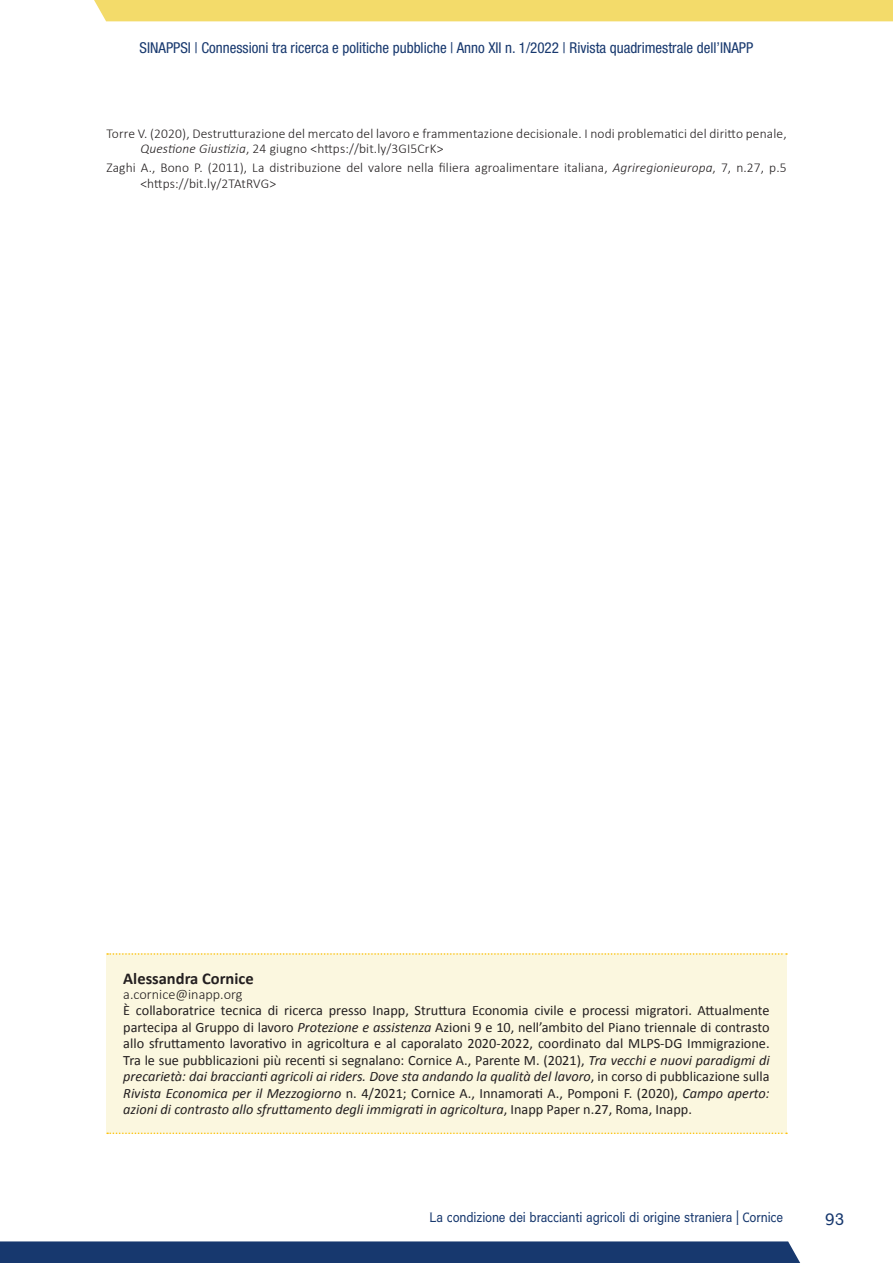
<style>
.page{position:relative;width:893px;height:1263px;background:#fff}
.page>*{position:absolute;margin:0;border:0;box-sizing:border-box;transform-origin:0 0}
.t1{font:700 16.5px "Calibri";color:#231f20}
.t2{font:16.5px "Inapp";color:#17386e}
.t3{font:condensed 15px "Helvetica Neue LT Std";color:#17386e}
.t4{font:14.25px/16.5px "Calibri";color:#231f20;text-align:justify}
.t5{font:300 14.25px "Calibri";color:#231f20}
.t6{font:300 13.5px/15.8px "Calibri";letter-spacing:.01em;color:#231f20}
.t7{font:13.5px "Inapp";letter-spacing:-.015em;color:#17386e;scale:.9 1}
.s1{font-style:italic}
</style>
<div class="page">
<div style="left:0;top:1241px;width:801px;height:22px;background:#17386e"></div>
<div style="left:94px;top:0;width:799px;height:21px;background:#f3db6a"></div>
<div style="left:106px;top:953px;width:681px;height:181px;background:#fbf7df"></div>
<svg style="left:107px;top:1132px;width:680px;height:2px"></svg>
<svg style="left:107px;top:953px;width:680px;height:2px"></svg>
<p class="t3" style="left:140px;top:39px;width:615px">SINAPPSI | Connessioni tra ricerca e politiche pubbliche | Anno XII n. 1/2022 | Rivista quadrimestrale dell’INAPP</p>
<p class="t6" style="left:140px;top:125px;width:648px;text-indent:-34px">Torre V. (2020), Destrutturazione del mercato del lavoro e frammentazione decisionale. I nodi problematici del diritto penale,<br><span class="s1">Questione Giustizia</span>, 24 giugno &lt;https://bit.ly/3GI5CrK&gt;</p>
<p class="t6" style="left:140px;top:159px;width:648px;text-indent:-34px">Zaghi A., Bono P. (2011), La distribuzione del valore nella filiera agroalimentare italiana, <span class="s1">Agriregionieuropa</span>, 7, n.27, p.5 &lt;https://bit.ly/2TAtRVG&gt;</p>
<p class="t1" style="left:123px;top:966px;width:132px">Alessandra Cornice</p>
<p class="t5" style="left:123px;top:985px;width:121px">a.cornice@inapp.org</p>
<p class="t4" style="left:123px;top:1001px;width:648px">È collaboratrice tecnica di ricerca presso Inapp, Struttura Economia civile e processi migratori. Attualmente partecipa al Gruppo di lavoro <span class="s1">Protezione e assistenza</span> Azioni 9 e 10, nell’ambito del Piano triennale di contrasto allo sfruttamento lavorativo in agricoltura e al caporalato 2020-2022, coordinato dal MLPS-DG Immigrazione.<br>Tra le sue pubblicazioni più recenti si segnalano: Cornice A., Parente M. (2021), <span class="s1">Tra vecchi e nuovi paradigmi di precarietà: dai braccianti agricoli ai riders. Dove sta andando la qualità del lavoro</span>, in corso di pubblicazione sulla <span class="s1">Rivista Economica per il Mezzogiorno</span> n. 4/2021; Cornice A., Innamorati A., Pomponi F. (2020), <span class="s1">Campo aperto: azioni di contrasto allo sfruttamento degli immigrati in agricoltura</span>, Inapp Paper n.27, Roma, Inapp.</p>
<p class="t7" style="left:430px;top:1210px;width:394px">La condizione dei braccianti agricoli di origine straniera | Cornice</p>
<p class="t2" style="left:825px;top:1210px;width:21px">93</p>
</div>
